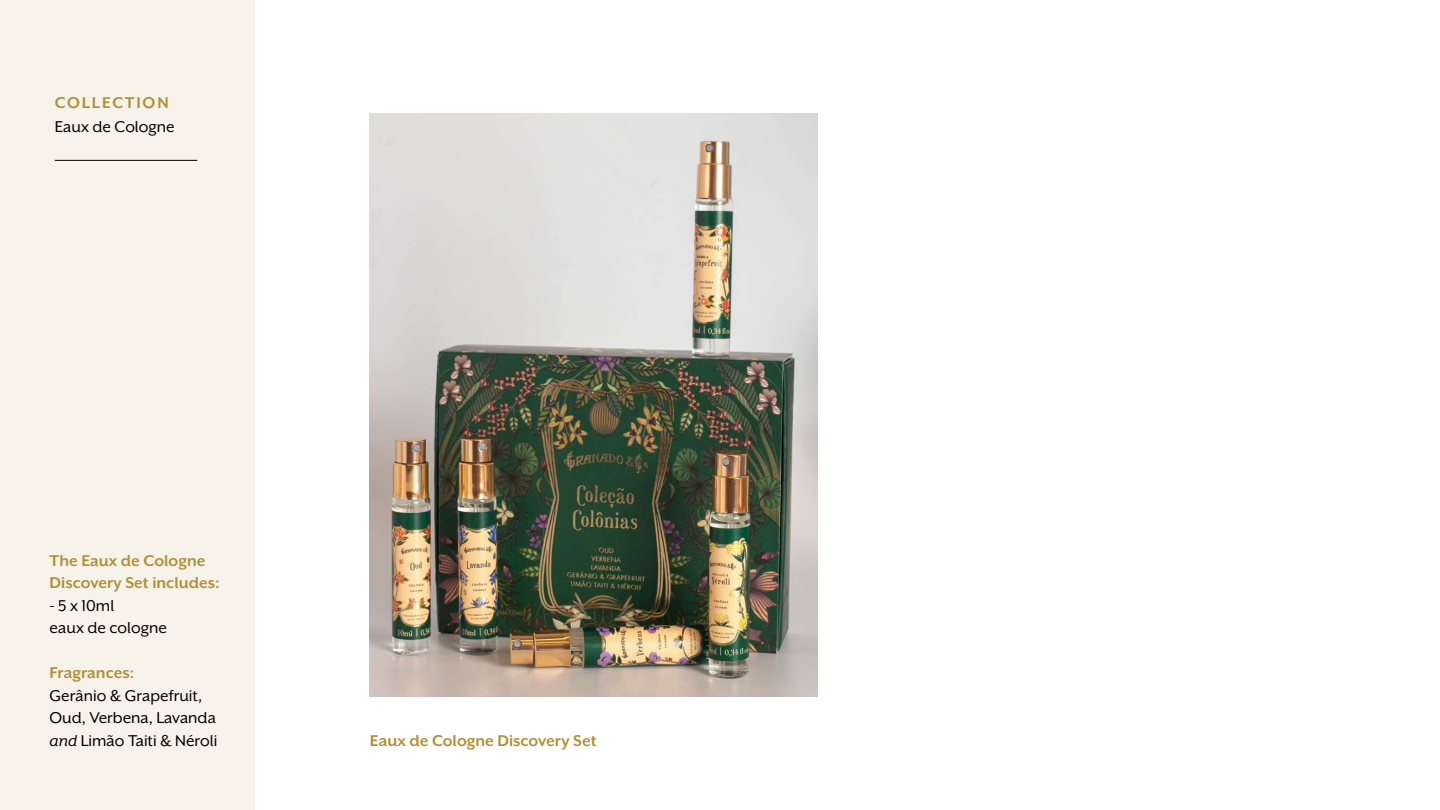
<style>
.page{position:relative;width:1440px;height:810px;background:#fff}
.page>*{position:absolute;margin:0;border:0;box-sizing:border-box;transform-origin:0 0}
.t1{font:18px/22.5px "Mr Eaves XL San OT";color:#000}
.t2{font:700 18px/22.5px "Mr Eaves XL San OT";color:#b19039}
.t3{font:700 18px "Mr Eaves XL San OT";letter-spacing:.1em;color:#b19039}
.s1{font-style:italic}
</style>
<div class="page">
<div style="left:0;top:0;width:254px;height:810px;background:#f7f3ea"></div>
<img style="left:370px;top:113px;width:448px;height:584px">
<hr style="left:55px;top:160px;width:142px;height:1px;background:#000">
<p class="t3" style="left:55px;top:92px;width:115px">COLLECTION</p>
<p class="t1" style="left:55px;top:115px;width:122px">Eaux de Cologne</p>
<p class="t2" style="left:50px;top:549px;width:171px">The Eaux de Cologne<br>Discovery Set includes:</p>
<p class="t1" style="left:50px;top:594px;width:119px">- 5 x 10ml<br>eaux de cologne</p>
<p class="t2" style="left:50px;top:662px;width:86px">Fragrances:</p>
<p class="t1" style="left:50px;top:684px;width:169px">Gerânio &amp; Grapefruit,<br>Oud, Verbena, Lavanda <span class="s1">and</span> Limão Taiti &amp; Néroli</p>
<p class="t2" style="left:370px;top:729px;width:228px">Eaux de Cologne Discovery Set</p>
</div>
